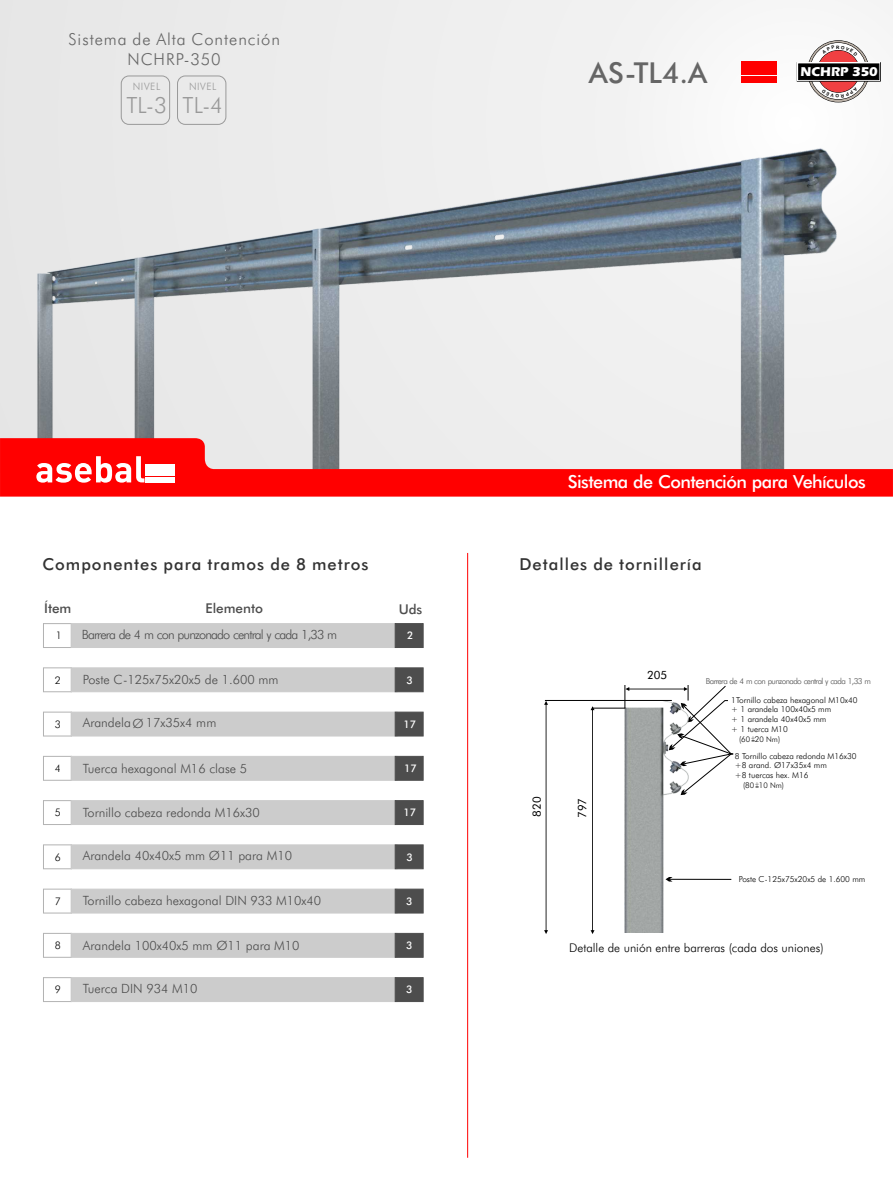
<style>
.page{position:relative;width:893px;height:1191px;background:#fff}
.page>*{position:absolute;margin:0;border:0;box-sizing:border-box;transform-origin:0 0}
.t1{font:500 28.8px "Futura BT";color:#666}
.t2{font:300 22.35px "Futura BT";color:#999}
.t3{font:500 18px "Futura BT";letter-spacing:-.03em;color:#fff}
.t4{font:500 16.5px "Futura BT";letter-spacing:.06em;color:#333}
.t5{font:300 16.5px/19.8px "Futura BT";letter-spacing:.06em;color:#666;text-align:center}
.t6{font:500 13.5px "Futura BT";color:#4d4d4d}
.t7{font:700 13.2px "Eras ITC";color:#fff}
.t8{font:300 12.75px "Futura BT";color:#4d4d4d}
.t9{font:300 12.75px "Futura BT";letter-spacing:-.07em;color:#4d4d4d}
.t10{font:300 12px "Futura BT";color:#000}
.t11{font:11.4px "Futura BT";color:#000}
.t12{font:500 10.5px "Futura BT";color:#fff}
.t13{font:300 10.5px "Futura BT";color:#000}
.t14{font:300 10.2px "Futura BT";letter-spacing:.06em;color:#999}
.t15{font:300 8.25px/9.9px "Futura BT";color:#000}
.t16{font:300 8.25px "Futura BT";letter-spacing:-.07em;color:#4d4d4d}
.t17{font:300 7.95px "Futura BT";color:#000}
.t18{font:700 4.65px "Arial";color:#000}
.s1{font-size:7.65px}
</style>
<div class="page">
<div style="left:0;top:0;width:893px;height:472px;background:#eee"></div>
<img style="left:36px;top:99px;width:818px;height:339px">
<svg style="left:0;top:438px;width:893px;height:58px;fill:#f00"></svg>
<div style="left:145px;top:464px;width:30px;height:5px;background:#fff"></div>
<div style="left:145px;top:470px;width:30px;height:6px;background:#fff"></div>
<div style="left:145px;top:477px;width:30px;height:5px;background:#fff"></div>
<svg style="left:36px;top:456px;width:108px;height:26px"></svg>
<hr style="left:467px;top:553px;width:1px;height:604px;background:#f00">
<div style="left:742px;top:61px;width:35px;height:6px;background:#f00"></div>
<div style="left:742px;top:69px;width:35px;height:6px;background:#f00"></div>
<div style="left:742px;top:76px;width:35px;height:7px;background:#f00"></div>
<div style="left:43px;top:623px;width:29px;height:24px;border:1px solid #b3b3b3"></div>
<div style="left:43px;top:667px;width:29px;height:25px;border:1px solid #b3b3b3"></div>
<div style="left:43px;top:756px;width:29px;height:24px;border:1px solid #b3b3b3"></div>
<div style="left:43px;top:712px;width:29px;height:24px;border:1px solid #b3b3b3"></div>
<div style="left:43px;top:800px;width:29px;height:24px;border:1px solid #b3b3b3"></div>
<div style="left:43px;top:844px;width:29px;height:25px;border:1px solid #b3b3b3"></div>
<div style="left:43px;top:933px;width:29px;height:24px;border:1px solid #b3b3b3"></div>
<div style="left:43px;top:977px;width:29px;height:24px;border:1px solid #b3b3b3"></div>
<div style="left:43px;top:889px;width:29px;height:24px;border:1px solid #b3b3b3"></div>
<svg style="left:71px;top:667px;width:352px;height:25px;background:#c2c2c2"></svg>
<svg style="left:71px;top:756px;width:352px;height:24px;background:#c2c2c2"></svg>
<svg style="left:71px;top:712px;width:352px;height:24px;background:#c1c1c1"></svg>
<svg style="left:71px;top:800px;width:352px;height:25px;background:#c2c2c2"></svg>
<svg style="left:71px;top:844px;width:352px;height:25px;background:#c2c2c2"></svg>
<svg style="left:71px;top:933px;width:352px;height:24px;background:#c2c2c2"></svg>
<svg style="left:71px;top:977px;width:352px;height:25px;background:#c2c2c2"></svg>
<svg style="left:71px;top:888px;width:352px;height:25px;background:#c3c3c3"></svg>
<svg style="left:71px;top:623px;width:352px;height:25px;background:#c2c2c2"></svg>
<svg style="left:690px;top:878px;width:42px;height:2px"></svg>
<img style="left:620px;top:708px;width:70px;height:225px">
<svg style="left:591px;top:706px;width:21px;height:228px"></svg>
<svg style="left:621px;top:685px;width:113px;height:110px"></svg>
<hr style="left:592px;top:707px;width:33px;height:1px;background:#000">
<div style="left:121px;top:76px;width:49px;height:49px;border:1px solid #999;border-radius:8px"></div>
<div style="left:177px;top:76px;width:49px;height:49px;border:1px solid #999;border-radius:8px"></div>
<hr style="left:545px;top:700px;width:127px;height:1px;background:#000">
<svg style="left:544px;top:701px;width:4px;height:233px"></svg>
<svg style="left:808px;top:41px;width:61px;height:61px"></svg>
<svg style="left:810px;top:43px;width:56px;height:56px"></svg>
<div style="left:817px;top:50px;width:43px;height:43px;border:1px solid #000;border-radius:50%"></div>
<svg style="left:817px;top:51px;width:42px;height:41px"></svg>
<svg style="left:797px;top:63px;width:83px;height:18px"></svg>
<svg style="left:798px;top:64px;width:81px;height:16px"></svg>
<svg style="left:822px;top:46px;width:13px;height:8px"></svg>
<svg style="left:841px;top:45px;width:17px;height:11px"></svg>
<svg style="left:822px;top:87px;width:36px;height:11px"></svg>
<p class="t5" style="left:68px;top:31px;width:213px">Sistema de Alta Contención<br>NCHRP-350</p>
<p class="t14" style="left:133px;top:82px;width:29px">NIVEL</p>
<h2 class="t2" style="left:126px;top:96px;width:42px">TL-3</h2>
<p class="t14" style="left:189px;top:82px;width:29px">NIVEL</p>
<h2 class="t2" style="left:183px;top:96px;width:42px">TL-4</h2>
<h1 class="t1" style="left:589px;top:61px;width:120px">AS-TL4.A</h1>
<p class="t18" style="left:836px;top:45px;width:5px">R</p>
<p class="t7" style="left:800px;top:67px;width:79px">NCHRP 350</p>
<h3 class="t3" style="left:568px;top:474px;width:299px">Sistema de Contención para Vehículos</h3>
<p class="t4" style="left:42px;top:557px;width:328px">Componentes para tramos de 8 metros</p>
<p class="t4" style="left:519px;top:557px;width:184px">Detalles de tornillería</p>
<p class="t6" style="left:44px;top:603px;width:29px">Ítem</p>
<p class="t6" style="left:206px;top:603px;width:59px">Elemento</p>
<p class="t6" style="left:399px;top:603px;width:25px">Uds</p>
<p class="t13" style="left:56px;top:631px;width:8px">1</p>
<p class="t13" style="left:55px;top:675px;width:8px">2</p>
<p class="t13" style="left:55px;top:720px;width:8px">3</p>
<p class="t13" style="left:55px;top:764px;width:8px">4</p>
<p class="t13" style="left:55px;top:808px;width:8px">5</p>
<p class="t13" style="left:55px;top:852px;width:8px">6</p>
<p class="t13" style="left:55px;top:896px;width:8px">7</p>
<p class="t13" style="left:55px;top:941px;width:8px">8</p>
<p class="t13" style="left:55px;top:985px;width:8px">9</p>
<p class="t9" style="left:82px;top:629px;width:257px">Barrera de 4 m con punzonado central y cada 1,33 m</p>
<p class="t8" style="left:83px;top:674px;width:197px">Poste C-125x75x20x5 de 1.600 mm</p>
<p class="t8" style="left:83px;top:717px;width:135px">Arandela Ø 17x35x4 mm</p>
<p class="t8" style="left:83px;top:763px;width:166px">Tuerca hexagonal M16 clase 5</p>
<p class="t8" style="left:83px;top:807px;width:179px">Tornillo cabeza redonda M16x30</p>
<p class="t8" style="left:83px;top:850px;width:211px">Arandela 40x40x5 mm Ø11 para M10</p>
<p class="t8" style="left:83px;top:895px;width:240px">Tornillo cabeza hexagonal DIN 933 M10x40</p>
<p class="t8" style="left:83px;top:940px;width:218px">Arandela 100x40x5 mm Ø11 para M10</p>
<p class="t8" style="left:83px;top:983px;width:116px">Tuerca DIN 934 M10</p>
<p class="t12" style="left:407px;top:631px;width:8px">2</p>
<p class="t11" style="left:647px;top:670px;width:22px">205</p>
<p class="t12" style="left:407px;top:675px;width:8px">3</p>
<p class="t16" style="left:706px;top:678px;width:167px">Barrera de 4 m con punzonado central y cada 1,33 m</p>
<p class="t12" style="left:403px;top:720px;width:14px">17</p>
<p class="t15" style="left:731px;top:695px;width:128px">1Tornillo cabeza hexagonal M10x40 + 1 arandela 100x40x5 mm<br>+ 1 arandela 40x40x5 mm<br>+ 1 tuerca M10</p>
<p class="t12" style="left:404px;top:764px;width:14px">17</p>
<p class="t12" style="left:403px;top:808px;width:14px">17</p>
<p class="t12" style="left:407px;top:852px;width:8px">3</p>
<p class="t12" style="left:406px;top:896px;width:8px">3</p>
<p class="t12" style="left:406px;top:941px;width:8px">3</p>
<p class="t12" style="left:406px;top:985px;width:8px">3</p>
<p class="t11" style="left:532px;top:817px;width:22px;rotate:-90deg">820</p>
<p class="t17" style="left:739px;top:736px;width:43px">(6<span class="s1">0</span> 2<sup>+</sup> <span class="s1">0 Nm</span>)</p>
<p class="t15" style="left:735px;top:751px;width:123px">8 Tornillo cabeza redonda M16x30 +8 arand. Ø17x35x4 mm<br>+8 tuercas hex. M16</p>
<p class="t11" style="left:577px;top:818px;width:22px;rotate:-90deg">797</p>
<p class="t17" style="left:743px;top:782px;width:43px">(8<span class="s1">0</span> 1<sup>+</sup> <span class="s1">0 Nm</span>)</p>
<p class="t15" style="left:739px;top:874px;width:128px">Poste C-125x75x20x5 de 1.600 mm</p>
<p class="t10" style="left:569px;top:943px;width:256px">Detalle de unión entre barreras (cada dos uniones)</p>
</div>
